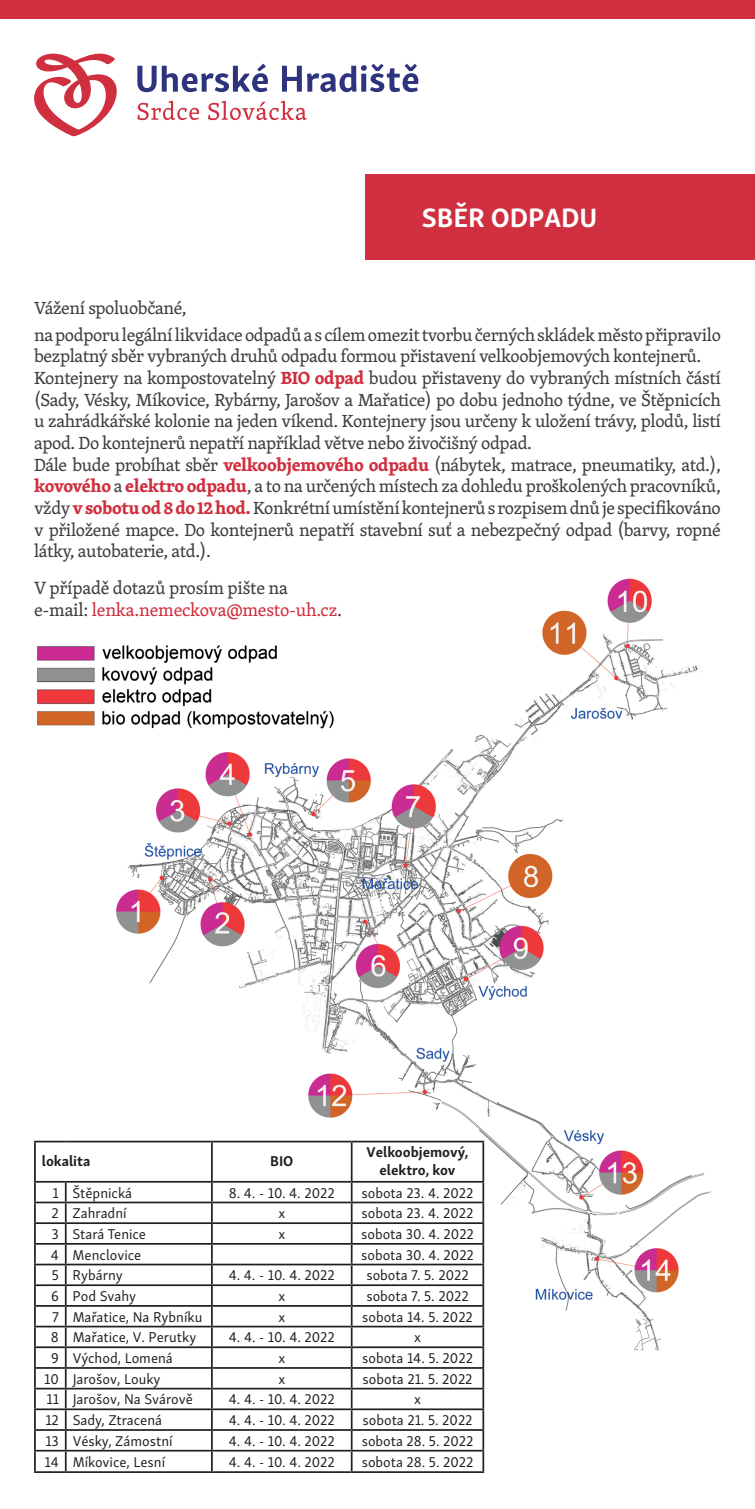
<style>
.page{position:relative;width:755px;height:1509px;background:#fff}
.page>*{position:absolute;margin:0;border:0;box-sizing:border-box;transform-origin:0 0}
.t1{font:700 27.3px "Skolar Sans Latn";color:#fff}
.t2{font:18.2px/21.9px "Skolar Latin";letter-spacing:-.015em;color:#3e3e3f}
.t3{font:18.03px/21.7px "Skolar Latin";letter-spacing:-.02em;color:#3e3e3f}
.t4{font:14.53px "Skolar Sans Latn";color:#231f20}
.t5{font:700 14.53px/17.5px "Skolar Sans Latn";color:#231f20;text-align:center}
.s1{font-weight:700;color:#cf2f3e}
.s2{color:#cf2f3e}
</style>
<div class="page">
<img style="left:116px;top:578px;width:596px;height:773px">
<svg style="left:137px;top:101px;width:62px;height:19px"></svg>
<svg style="left:208px;top:101px;width:98px;height:19px"></svg>
<svg style="left:34px;top:54px;width:83px;height:82px"></svg>
<svg style="left:137px;top:66px;width:19px;height:26px"></svg>
<svg style="left:162px;top:64px;width:106px;height:28px"></svg>
<svg style="left:282px;top:66px;width:19px;height:26px"></svg>
<svg style="left:307px;top:64px;width:111px;height:28px"></svg>
<div style="left:365px;top:174px;width:389px;height:85px;background:#cf2f3e"></div>
<div style="left:0;top:0;width:754px;height:18px;background:#cf2f3e"></div>
<img style="left:37px;top:632px;width:363px;height:103px">
<svg style="left:36px;top:1142px;width:446px;height:266px"></svg>
<hr style="left:34px;top:1140px;width:32px;height:2px;background:#231f20">
<hr style="left:34px;top:1142px;width:2px;height:38px;background:#231f20">
<hr style="left:66px;top:1140px;width:146px;height:2px;background:#231f20">
<hr style="left:212px;top:1140px;width:139px;height:2px;background:#231f20">
<hr style="left:211px;top:1142px;width:1px;height:38px;background:#231f20">
<hr style="left:351px;top:1140px;width:133px;height:2px;background:#231f20">
<hr style="left:350px;top:1142px;width:2px;height:38px;background:#231f20">
<hr style="left:482px;top:1142px;width:2px;height:38px;background:#231f20">
<hr style="left:34px;top:1180px;width:32px;height:2px;background:#231f20">
<hr style="left:66px;top:1180px;width:146px;height:2px;background:#231f20">
<hr style="left:212px;top:1180px;width:139px;height:2px;background:#231f20">
<hr style="left:351px;top:1180px;width:133px;height:2px;background:#231f20">
<hr style="left:34px;top:1201px;width:32px;height:2px;background:#231f20">
<hr style="left:66px;top:1201px;width:146px;height:2px;background:#231f20">
<hr style="left:212px;top:1201px;width:139px;height:2px;background:#231f20">
<hr style="left:351px;top:1201px;width:133px;height:2px;background:#231f20">
<hr style="left:34px;top:1222px;width:32px;height:1px;background:#231f20">
<hr style="left:66px;top:1222px;width:146px;height:1px;background:#231f20">
<hr style="left:212px;top:1222px;width:139px;height:1px;background:#231f20">
<hr style="left:351px;top:1222px;width:133px;height:1px;background:#231f20">
<hr style="left:34px;top:1242px;width:32px;height:2px;background:#231f20">
<hr style="left:66px;top:1242px;width:146px;height:2px;background:#231f20">
<hr style="left:212px;top:1242px;width:139px;height:2px;background:#231f20">
<hr style="left:351px;top:1242px;width:133px;height:2px;background:#231f20">
<hr style="left:34px;top:1263px;width:32px;height:2px;background:#231f20">
<hr style="left:66px;top:1263px;width:146px;height:2px;background:#231f20">
<hr style="left:212px;top:1263px;width:139px;height:2px;background:#231f20">
<hr style="left:351px;top:1263px;width:133px;height:2px;background:#231f20">
<hr style="left:34px;top:1284px;width:32px;height:1px;background:#231f20">
<hr style="left:66px;top:1284px;width:146px;height:1px;background:#231f20">
<hr style="left:212px;top:1284px;width:139px;height:1px;background:#231f20">
<hr style="left:351px;top:1284px;width:133px;height:1px;background:#231f20">
<hr style="left:34px;top:1304px;width:32px;height:2px;background:#231f20">
<hr style="left:66px;top:1304px;width:146px;height:2px;background:#231f20">
<hr style="left:212px;top:1304px;width:139px;height:2px;background:#231f20">
<hr style="left:351px;top:1304px;width:133px;height:2px;background:#231f20">
<hr style="left:34px;top:1325px;width:32px;height:2px;background:#231f20">
<hr style="left:66px;top:1325px;width:146px;height:2px;background:#231f20">
<hr style="left:212px;top:1325px;width:139px;height:2px;background:#231f20">
<hr style="left:351px;top:1325px;width:133px;height:2px;background:#231f20">
<hr style="left:34px;top:1346px;width:32px;height:1px;background:#231f20">
<hr style="left:66px;top:1346px;width:146px;height:1px;background:#231f20">
<hr style="left:212px;top:1346px;width:139px;height:1px;background:#231f20">
<hr style="left:351px;top:1346px;width:133px;height:1px;background:#231f20">
<hr style="left:34px;top:1366px;width:32px;height:2px;background:#231f20">
<hr style="left:66px;top:1366px;width:146px;height:2px;background:#231f20">
<hr style="left:212px;top:1366px;width:139px;height:2px;background:#231f20">
<hr style="left:351px;top:1366px;width:133px;height:2px;background:#231f20">
<hr style="left:34px;top:1387px;width:32px;height:2px;background:#231f20">
<hr style="left:66px;top:1387px;width:146px;height:2px;background:#231f20">
<hr style="left:212px;top:1387px;width:139px;height:2px;background:#231f20">
<hr style="left:351px;top:1387px;width:133px;height:2px;background:#231f20">
<hr style="left:34px;top:1408px;width:32px;height:1px;background:#231f20">
<hr style="left:66px;top:1408px;width:146px;height:1px;background:#231f20">
<hr style="left:212px;top:1408px;width:139px;height:1px;background:#231f20">
<hr style="left:351px;top:1408px;width:133px;height:1px;background:#231f20">
<hr style="left:34px;top:1428px;width:32px;height:2px;background:#231f20">
<hr style="left:66px;top:1428px;width:146px;height:2px;background:#231f20">
<hr style="left:212px;top:1428px;width:139px;height:2px;background:#231f20">
<hr style="left:351px;top:1428px;width:133px;height:2px;background:#231f20">
<hr style="left:34px;top:1449px;width:32px;height:2px;background:#231f20">
<svg style="left:34px;top:1182px;width:2px;height:288px"></svg>
<hr style="left:66px;top:1449px;width:146px;height:2px;background:#231f20">
<svg style="left:65px;top:1182px;width:2px;height:288px"></svg>
<hr style="left:212px;top:1449px;width:139px;height:2px;background:#231f20">
<svg style="left:211px;top:1182px;width:1px;height:288px"></svg>
<hr style="left:351px;top:1449px;width:133px;height:2px;background:#231f20">
<svg style="left:350px;top:1182px;width:2px;height:288px"></svg>
<svg style="left:482px;top:1182px;width:2px;height:288px"></svg>
<hr style="left:34px;top:1470px;width:32px;height:2px;background:#231f20">
<hr style="left:66px;top:1470px;width:146px;height:2px;background:#231f20">
<hr style="left:212px;top:1470px;width:139px;height:2px;background:#231f20">
<hr style="left:351px;top:1470px;width:133px;height:2px;background:#231f20">
<h1 class="t1" style="left:421px;top:195px;width:177px">SBĚR ODPADU</h1>
<p class="t3" style="left:34px;top:294px;width:687px;line-height:26.4px">Vážení spoluobčané,<br>na podporu legální likvidace odpadů a s cílem omezit tvorbu černých skládek město připravilo</p>
<p class="t3" style="left:34px;top:345px;width:687px">bezplatný sběr vybraných druhů odpadu formou přistavení velkoobjemových kontejnerů.<br>Kontejnery na kompostovatelný <span class="s1">BIO odpad</span> budou přistaveny do vybraných místních částí (Sady, Vésky, Míkovice, Rybárny, Jarošov a Mařatice) po dobu jednoho týdne, ve Štěpnicích u zahrádkářské kolonie na jeden víkend. Kontejnery jsou určeny k uložení trávy, plodů, listí apod. Do kontejnerů nepatří například větve nebo živočišný odpad.<br>Dále bude probíhat sběr <span class="s1">velkoobjemového odpadu</span> (nábytek, matrace, pneumatiky, atd.), <span class="s1">kovového</span> a <span class="s1">elektro odpadu</span>, a to na určených místech za dohledu proškolených pracovníků, vždy <span class="s1">v sobotu od 8 do 12 hod.</span> Konkrétní umístění kontejnerů s rozpisem dnů je specifikováno v přiložené mapce. Do kontejnerů nepatří stavební suť a nebezpečný odpad (barvy, ropné látky, autobaterie, atd.).</p>
<p class="t2" style="left:34px;top:576px;width:309px">V případě dotazů prosím pište na e-mail: <span class="s2">lenka.nemeckova@mesto-uh.cz</span>.</p>
<p class="t5" style="left:42px;top:1150px;width:50px">lokalita</p>
<p class="t5" style="left:270px;top:1150px;width:25px">BIO</p>
<p class="t5" style="left:366px;top:1142px;width:103px">Velkoobjemový, elektro, kov</p>
<p class="t4" style="left:53px;top:1181px;width:81px">1 Štěpnická</p>
<p class="t4" style="left:229px;top:1181px;width:107px">8. 4. - 10. 4. 2022</p>
<p class="t4" style="left:361px;top:1181px;width:113px">sobota 23. 4. 2022</p>
<p class="t4" style="left:52px;top:1202px;width:76px">2 Zahradní</p>
<p class="t4" style="left:278px;top:1202px;width:8px">x</p>
<p class="t4" style="left:361px;top:1202px;width:113px">sobota 23. 4. 2022</p>
<p class="t4" style="left:52px;top:1222px;width:96px">3 Stará Tenice</p>
<p class="t4" style="left:278px;top:1222px;width:8px">x</p>
<p class="t4" style="left:361px;top:1222px;width:114px">sobota 30. 4. 2022</p>
<p class="t4" style="left:51px;top:1243px;width:92px">4 Menclovice</p>
<p class="t4" style="left:361px;top:1243px;width:114px">sobota 30. 4. 2022</p>
<p class="t4" style="left:52px;top:1264px;width:72px">5 Rybárny</p>
<p class="t4" style="left:229px;top:1264px;width:107px">4. 4. - 10. 4. 2022</p>
<p class="t4" style="left:366px;top:1264px;width:104px">sobota 7. 5. 2022</p>
<p class="t4" style="left:51px;top:1284px;width:86px">6 Pod Svahy</p>
<p class="t4" style="left:278px;top:1284px;width:8px">x</p>
<p class="t4" style="left:366px;top:1284px;width:104px">sobota 7. 5. 2022</p>
<p class="t4" style="left:52px;top:1305px;width:152px">7 Mařatice, Na Rybníku</p>
<p class="t4" style="left:278px;top:1305px;width:8px">x</p>
<p class="t4" style="left:362px;top:1305px;width:112px">sobota 14. 5. 2022</p>
<p class="t4" style="left:51px;top:1326px;width:147px">8 Mařatice, V. Perutky</p>
<p class="t4" style="left:229px;top:1326px;width:107px">4. 4. - 10. 4. 2022</p>
<p class="t4" style="left:414px;top:1326px;width:8px">x</p>
<p class="t4" style="left:51px;top:1346px;width:123px">9 Východ, Lomená</p>
<p class="t4" style="left:278px;top:1346px;width:8px">x</p>
<p class="t4" style="left:362px;top:1346px;width:112px">sobota 14. 5. 2022</p>
<p class="t4" style="left:44px;top:1367px;width:118px">10 Jarošov, Louky</p>
<p class="t4" style="left:278px;top:1367px;width:8px">x</p>
<p class="t4" style="left:362px;top:1367px;width:111px">sobota 21. 5. 2022</p>
<p class="t4" style="left:46px;top:1388px;width:148px">11 Jarošov, Na Svárově</p>
<p class="t4" style="left:229px;top:1388px;width:107px">4. 4. - 10. 4. 2022</p>
<p class="t4" style="left:414px;top:1388px;width:8px">x</p>
<p class="t4" style="left:45px;top:1408px;width:118px">12 Sady, Ztracená</p>
<p class="t4" style="left:229px;top:1408px;width:107px">4. 4. - 10. 4. 2022</p>
<p class="t4" style="left:362px;top:1408px;width:111px">sobota 21. 5. 2022</p>
<p class="t4" style="left:45px;top:1429px;width:129px">13 Vésky, Zámostní</p>
<p class="t4" style="left:229px;top:1429px;width:107px">4. 4. - 10. 4. 2022</p>
<p class="t4" style="left:361px;top:1429px;width:113px">sobota 28. 5. 2022</p>
<p class="t4" style="left:44px;top:1450px;width:122px">14 Míkovice, Lesní</p>
<p class="t4" style="left:229px;top:1450px;width:107px">4. 4. - 10. 4. 2022</p>
<p class="t4" style="left:361px;top:1450px;width:113px">sobota 28. 5. 2022</p>
</div>
